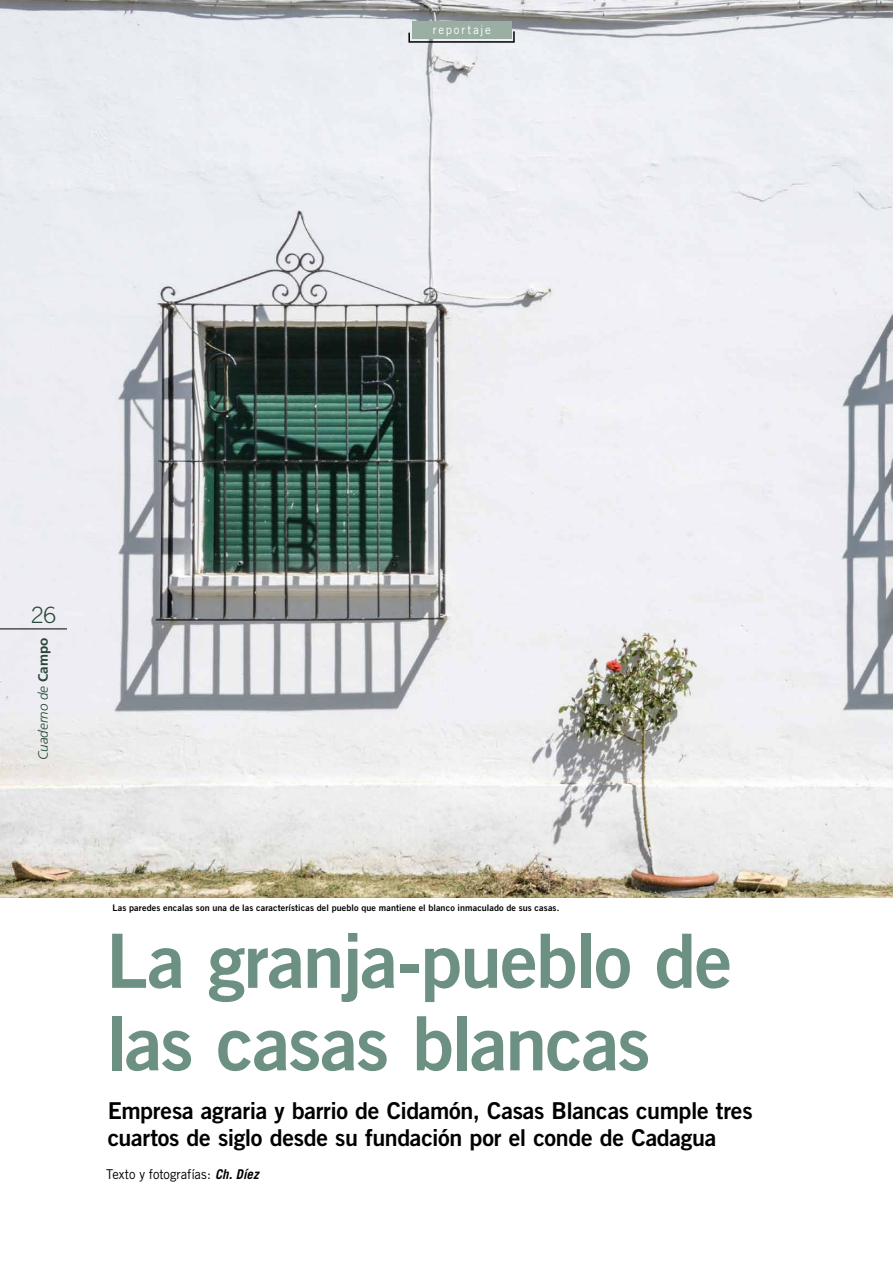
<style>
.page{position:relative;width:893px;height:1263px;background:#fff}
.page>*{position:absolute;margin:0;border:0;box-sizing:border-box;transform-origin:0 0}
.t1{font:75px/82.5px "Trade Gothic Bold Two";letter-spacing:-.025em;color:#6c9082}
.t2{font:23.25px/27px "Trade Gothic Bold Two";letter-spacing:-.015em;color:#000}
.t3{font:300 22.5px "Trade Gothic";color:#254736}
.t4{font:13.5px "Trade Gothic";letter-spacing:-.005em;color:#000;scale:.95 1}
.t5{font:italic 300 13.5px "Frutiger";color:#254736}
.t6{font:12px "Trade Gothic";letter-spacing:.155em;color:#fff;scale:.95 1}
.t7{font:9px "Trade Gothic Bold Two";letter-spacing:.01em;color:#000}
.s1{font-weight:700;font-style:normal}
.s2{font-weight:700;font-style:italic}
</style>
<div class="page">
<img style="left:0;top:0;width:893px;height:897px">
<hr style="left:0;top:628px;width:67px;height:1px;background:#000">
<svg style="left:408px;top:30px;width:107px;height:13px"></svg>
<div style="left:412px;top:21px;width:99px;height:18px;background:#9aaea4"></div>
<p class="t6" style="left:433px;top:23px;width:63px">reportaje</p>
<p class="t3" style="left:31px;top:601px;width:27px">26</p>
<p class="t5" style="left:35px;top:760px;width:124px;rotate:-90deg">Cuaderno de <span class="s1">Campo</span></p>
<p class="t7" style="left:113px;top:902px;width:448px">Las paredes encalas son una de las características del pueblo que mantiene el blanco inmaculado de sus casas.</p>
<h1 class="t1" style="left:106px;top:918px;width:627px">La granja-pueblo de las casas blancas</h1>
<p class="t2" style="left:108px;top:1097px;width:646px">Empresa agraria y barrio de Cidamón, Casas Blancas cumple tres cuartos de siglo desde su fundación por el conde de Cadagua</p>
<p class="t4" style="left:106px;top:1166px;width:162px">Texto y fotografías: <span class="s2">Ch. Díez</span></p>
</div>
